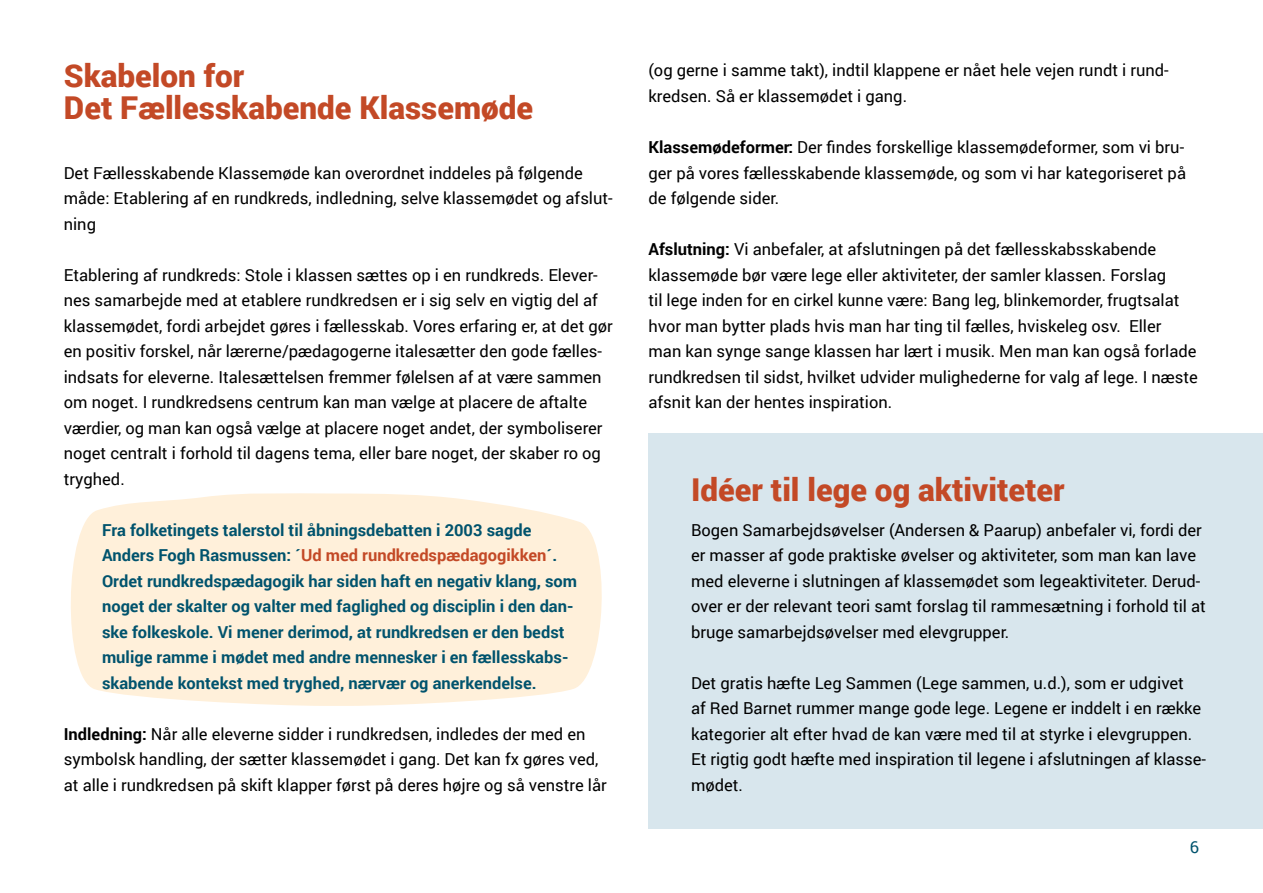
<style>
.page{position:relative;width:1263px;height:893px;background:#fff}
.page>*{position:absolute;margin:0;border:0;box-sizing:border-box;transform-origin:0 0}
.t1{font:900 31.5px/31.5px "Roboto";color:#c34926}
.t2{font:16.5px/25.5px "Roboto";color:#000}
.t3{font:700 16.5px/25.5px "Roboto";color:#00536d}
.t4{font:16.5px "Roboto";color:#00536d}
.s1{color:#c34926}
.s2{font-weight:700}
</style>
<div class="page">
<svg style="left:71px;top:493px;width:531px;height:213px;background:#fff1dd"></svg>
<div style="left:648px;top:434px;width:615px;height:395px;background:#d8e6ed"></div>
<h1 class="t1" style="left:64px;top:59px;width:471px">Skabelon for<br>Det Fællesskabende Klassemøde</h1>
<p class="t2" style="left:64px;top:159px;width:550px">Det Fællesskabende Klassemøde kan overordnet inddeles på følgende måde: Etablering af en rundkreds, indledning, selve klassemødet og afslut&shy;ning</p>
<p class="t2" style="left:64px;top:261px;width:551px">Etablering af rundkreds: Stole i klassen sættes op i en rundkreds. Elever&shy;nes samarbejde med at etablere rundkredsen er i sig selv en vigtig del af klassemødet, fordi arbejdet gøres i fællesskab. Vores erfaring er, at det gør en positiv forskel, når lærerne/pædagogerne italesætter den gode fælles&shy;indsats for eleverne. Italesættelsen fremmer følelsen af at være sammen om noget. I rundkredsens centrum kan man vælge at placere de aftalte værdier, og man kan også vælge at placere noget andet, der symboliserer noget centralt i forhold til dagens tema, eller bare noget, der skaber ro og tryghed.</p>
<p class="t3" style="left:102px;top:516px;width:477px">Fra folketingets talerstol til åbningsdebatten i 2003 sagde Anders Fogh Rasmussen: ´<span class="s1">Ud med rundkredspædagogikken</span>´.<br>Ordet rundkredspædagogik har siden haft en negativ klang, som noget der skalter og valter med faglighed og disciplin i den dan&shy;ske folkeskole. Vi mener derimod, at rundkredsen er den bedst mulige ramme i mødet med andre mennesker i en fællesskabs&shy;skabende kontekst med tryghed, nærvær og anerkendelse.</p>
<p class="t2" style="left:64px;top:721px;width:544px"><span class="s2">Indledning:</span> Når alle eleverne sidder i rundkredsen, indledes der med en symbolsk handling, der sætter klassemødet i gang. Det kan fx gøres ved, at alle i rundkredsen på skift klapper først på deres højre og så venstre lår</p>
<p class="t2" style="left:648px;top:57px;width:522px">(og gerne i samme takt), indtil klappene er nået hele vejen rundt i rund&shy;kredsen. Så er klassemødet i gang.</p>
<p class="t2" style="left:648px;top:134px;width:539px;text-align:justify"><span class="s2">Klassemødeformer:</span> Der findes forskellige klassemødeformer, som vi bru&shy;ger på vores fællesskabende klassemøde, og som vi har kategoriseret på de følgende sider.</p>
<p class="t2" style="left:648px;top:236px;width:551px"><span class="s2">Afslutning:</span> Vi anbefaler, at afslutningen på det fællesskabsskabende klassemøde bør være lege eller aktiviteter, der samler klassen. Forslag<br>til lege inden for en cirkel kunne være: Bang leg, blinkemorder, frugtsalat hvor man bytter plads hvis man har ting til fælles, hviskeleg osv. Eller man kan synge sange klassen har lært i musik. Men man kan også forlade rundkredsen til sidst, hvilket udvider mulighederne for valg af lege. I næste afsnit kan der hentes inspiration.</p>
<h1 class="t1" style="left:691px;top:473px;width:375px">Idéer til lege og aktiviteter</h1>
<p class="t2" style="left:691px;top:517px;width:516px">Bogen Samarbejdsøvelser (Andersen &amp; Paarup) anbefaler vi, fordi der er masser af gode praktiske øvelser og aktiviteter, som man kan lave med eleverne i slutningen af klassemødet som legeaktiviteter. Derud&shy;over er der relevant teori samt forslag til rammesætning i forhold til at bruge samarbejdsøvelser med elevgrupper.</p>
<p class="t2" style="left:691px;top:670px;width:516px">Det gratis hæfte Leg Sammen (Lege sammen, u. d.), som er udgivet<br>af Red Barnet rummer mange gode lege. Legene er inddelt i en række kategorier alt efter hvad de kan være med til at styrke i elevgruppen.<br>Et rigtig godt hæfte med inspiration til legene i afslutningen af klasse&shy;mødet.</p>
<p class="t4" style="left:1190px;top:835px;width:11px">6</p>
</div>
